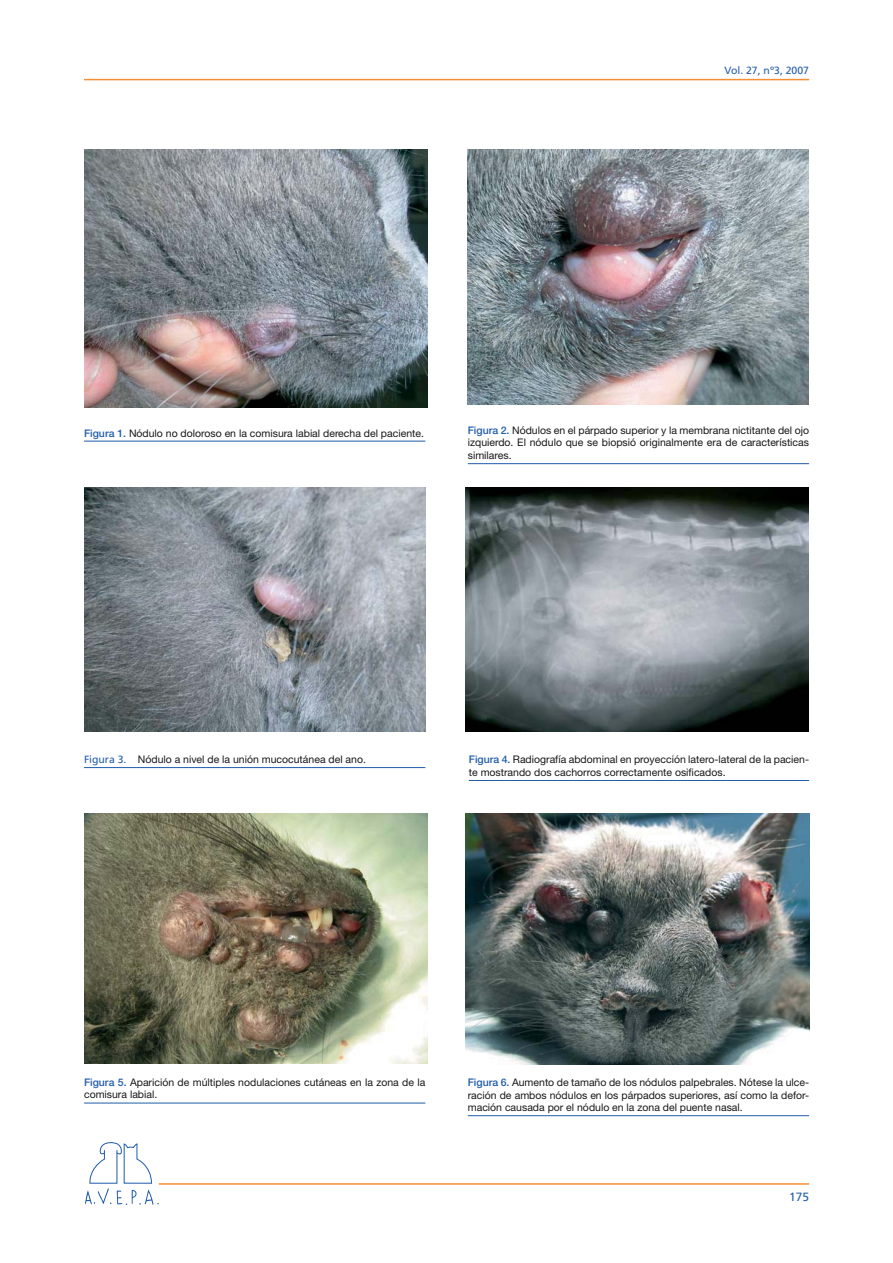
<style>
.page{position:relative;width:893px;height:1263px;background:#fff}
.page>*{position:absolute;margin:0;border:0;box-sizing:border-box;transform-origin:0 0}
.t1{font:12px "Frutiger";color:#205cab}
.t2{font:10.5px/12.6px "Helvetica Neue LT Std";color:#191719}
.t3{font:10.5px/12.6px "Helvetica Neue";color:#191719;text-align:justify}
.t4{font:10.5px "Frutiger";color:#205cab}
.s1{font-family:"Helvetica Neue LT Std";font-weight:500;color:#205cab}
.s2{font-family:"Frutiger";color:#205cab}
.s3{font-weight:500;color:#205cab}
</style>
<div class="page">
<hr style="left:159px;top:1183px;width:650px;height:2px;background:#f78e31">
<hr style="left:84px;top:79px;width:725px;height:1px;background:#f78e31">
<svg style="left:85px;top:1142px;width:74px;height:63px"></svg>
<hr style="left:84px;top:441px;width:341px;height:1px;background:#205cab">
<img style="left:84px;top:150px;width:343px;height:257px">
<img style="left:468px;top:150px;width:340px;height:255px">
<hr style="left:468px;top:463px;width:341px;height:1px;background:#205cab">
<hr style="left:469px;top:780px;width:340px;height:1px;background:#205cab">
<img style="left:84px;top:488px;width:341px;height:243px">
<img style="left:466px;top:488px;width:343px;height:243px">
<hr style="left:84px;top:767px;width:341px;height:1px;background:#205cab">
<hr style="left:84px;top:1103px;width:341px;height:1px;background:#205cab">
<hr style="left:468px;top:1115px;width:341px;height:1px;background:#205cab">
<img style="left:466px;top:814px;width:343px;height:250px">
<img style="left:84px;top:814px;width:343px;height:249px">
<p class="t4" style="left:724px;top:66px;width:86px">Vol. 27, nº3, 2007</p>
<p class="t3" style="left:84px;top:428px;width:341px"><span class="s1">Figura 1.</span> Nódulo no doloroso en la comisura labial derecha del paciente.</p>
<p class="t3" style="left:468px;top:425px;width:343px"><span class="s1">Figura 2.</span> Nódulos en el párpado superior y la membrana nictitante del ojo izquierdo. El nódulo que se biopsió originalmente era de características similares.</p>
<p class="t3" style="left:84px;top:754px;width:283px"><span class="s2">Figura 3.</span> Nódulo a nivel de la unión mucocutánea del ano.</p>
<p class="t2" style="left:469px;top:754px;width:342px"><span class="s3">Figura 4.</span> Radiografía abdominal en proyección latero-lateral de la pacien&shy;te mostrando dos cachorros correctamente osificados.</p>
<p class="t2" style="left:84px;top:1077px;width:343px"><span class="s3">Figura 5.</span> Aparición de múltiples nodulaciones cutáneas en la zona de la comisura labial.</p>
<p class="t2" style="left:468px;top:1077px;width:343px;text-align:justify"><span class="s3">Figura 6.</span> Aumento de tamaño de los nódulos palpebrales. Nótese la ulce&shy;ración de ambos nódulos en los párpados superiores, así como la defor&shy;mación causada por el nódulo en la zona del puente nasal.</p>
<p class="t1" style="left:789px;top:1192px;width:21px">175</p>
</div>
